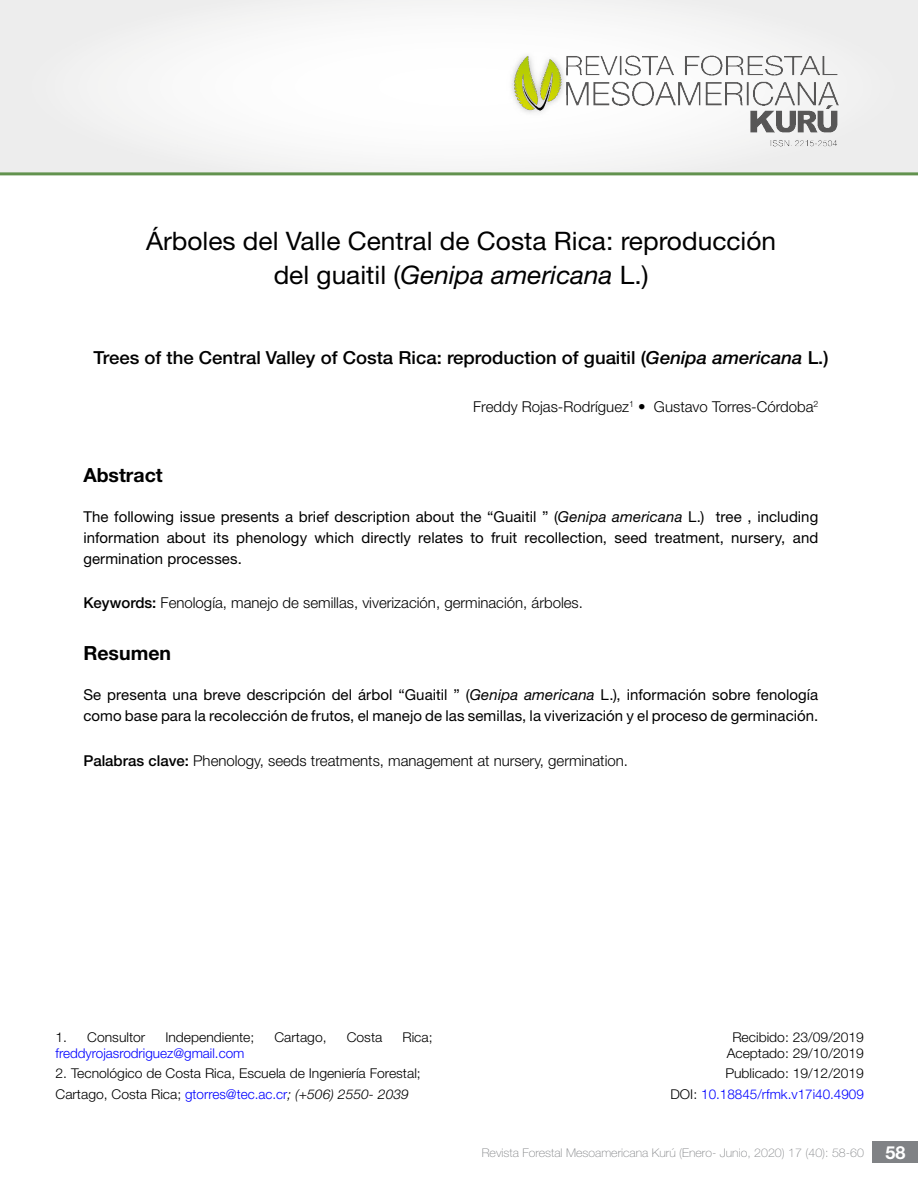
<style>
.page{position:relative;width:918px;height:1188px;background:#fff}
.page>*{position:absolute;margin:0;border:0;box-sizing:border-box;transform-origin:0 0}
.t1{font:25.5px/34.8px "Helvetica Neue LT Std";color:#000;text-align:center}
.t2{font:700 19.5px "Helvetica Neue LT Std";color:#000}
.t3{font:500 18px "Helvetica Neue LT Std";color:#000}
.t4{font:15px/21px "Helvetica Neue LT Std";letter-spacing:.005em;color:#000;text-align:justify}
.t5{font:300 15px "Helvetica Neue LT Std";color:#000}
.t6{font:300 13.5px/20.4px "Helvetica Neue LT Std";color:#000}
.t7{font:300 13.5px/20.4px "Helvetica Neue LT Std";color:#00f;text-align:right}
.t8{font:100 12px "Helvetica Neue LT Std";color:#808285}
.s1{font-style:italic}
.s2{font-weight:500}
.s3{color:#00f}
.s4{color:#000}
.s5{font-weight:700;font-size:18px;color:#fff}
</style>
<div class="page">
<div style="left:873px;top:1142px;width:45px;height:21px;background:#808285"></div>
<hr style="left:0;top:172px;width:918px;height:3px;background:#62924e">
<img style="left:504px;top:45px;width:334px;height:102px">
<h1 class="t1" style="left:146px;top:223px;width:632px">Árboles del Valle Central de Costa Rica: reproducción del guaitil (<span class="s1">Genipa americana</span> L.)</h1>
<p class="t3" style="left:94px;top:347px;width:737px">Trees of the Central Valley of Costa Rica: reproduction of guaitil (<span class="s1">Genipa americana</span> L.)</p>
<p class="t5" style="left:473px;top:398px;width:347px">Freddy Rojas-Rodríguez<sup>1</sup> • Gustavo Torres-Córdoba<sup>2</sup></p>
<h2 class="t2" style="left:83px;top:463px;width:81px">Abstract</h2>
<p class="t4" style="left:83px;top:506px;width:736px">The following issue presents a brief description about the “Guaitil ” (<span class="s1">Genipa americana</span> L.) tree , including information about its phenology which directly relates to fruit recollection, seed treatment, nursery, and germination processes.</p>
<p class="t5" style="left:83px;top:594px;width:501px"><span class="s2">Keywords:</span> Fenología, manejo de semillas, viverización, germinación, árboles.</p>
<h2 class="t2" style="left:83px;top:641px;width:89px">Resumen</h2>
<p class="t4" style="left:83px;top:684px;width:736px">Se presenta una breve descripción del árbol “Guaitil ” (<span class="s1">Genipa americana</span> L.), información sobre fenología como base para la recolección de frutos, el manejo de las semillas, la viverización y el proceso de germinación.</p>
<p class="t5" style="left:83px;top:751px;width:546px"><span class="s2">Palabras clave:</span> Phenology, seeds treatments, management at nursery, germination.</p>
<p class="t6" style="left:56px;top:1026px;width:91px">1. Consultor</p>
<p class="t6" style="left:165px;top:1026px;width:91px">Independiente;</p>
<p class="t6" style="left:275px;top:1026px;width:54px">Cartago,</p>
<p class="t6" style="left:347px;top:1026px;width:37px">Costa</p>
<p class="t6" style="left:402px;top:1026px;width:32px">Rica;</p>
<p class="t7" style="left:56px;top:1043px;width:190px">freddyrojasrodriguez@gmail.com</p>
<p class="t6" style="left:56px;top:1063px;width:367px">2. Tecnológico de Costa Rica, Escuela de Ingeniería Forestal;<br>Cartago, Costa Rica; <span class="s3">gtorres@tec.ac.cr</span><span class="s1">; (+506) 2550- 2039</span></p>
<p class="t6" style="left:727px;top:1028px;width:139px;line-height:16.2px;text-align:center">Recibido: 23/09/2019<br>Aceptado: 29/10/2019</p>
<p class="t7" style="left:670px;top:1063px;width:195px"><span class="s4">Publicado: 19/12/2019<br>DOI:</span> 10.18845/rfmk.v17i40.4909</p>
<p class="t8" style="left:482px;top:1146px;width:425px">Revista Forestal Mesoamericana Kurú (Enero- Junio, 2020) 17 (40): 58-60 <span class="s5">58</span></p>
</div>
